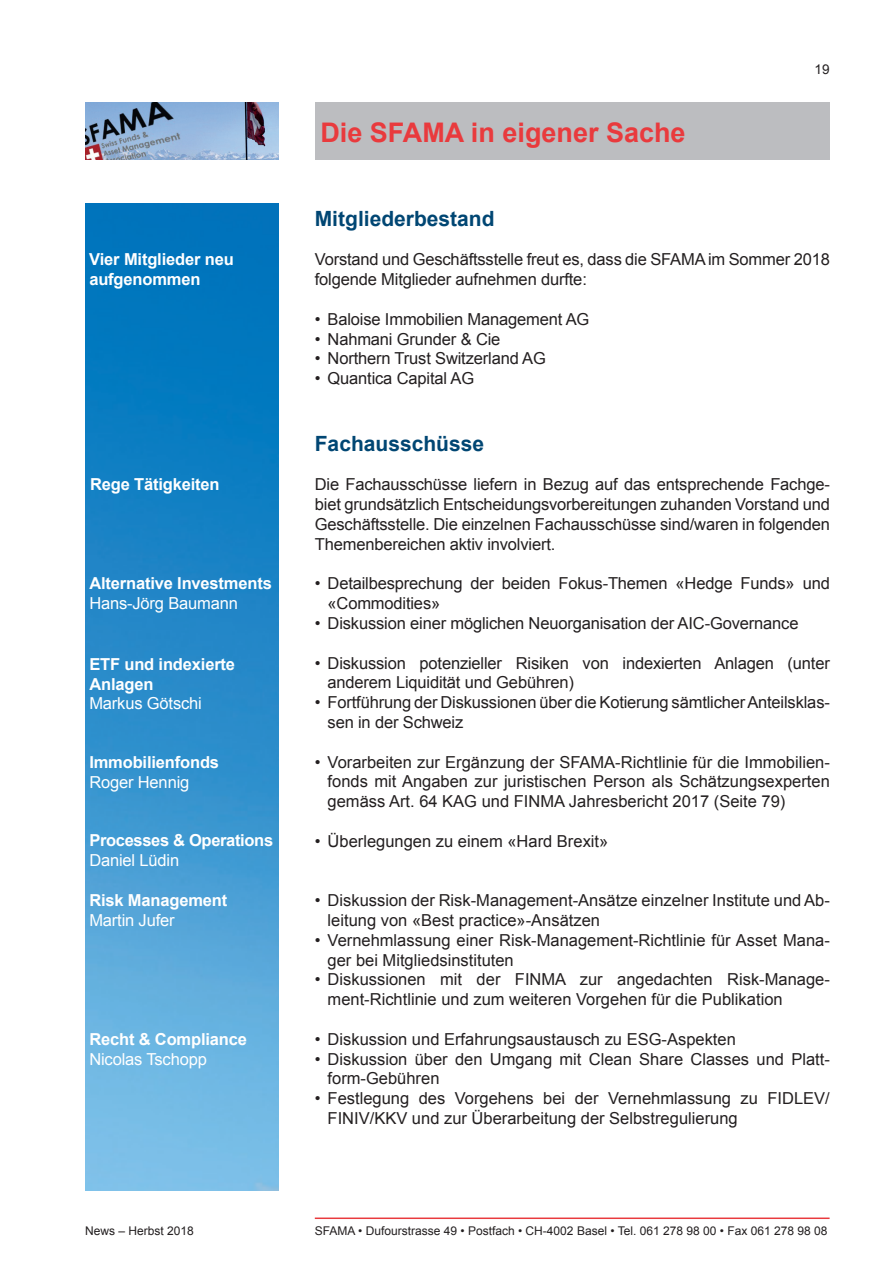
<style>
.page{position:relative;width:893px;height:1263px;background:#fff}
.page>*{position:absolute;margin:0;border:0;box-sizing:border-box;transform-origin:0 0}
.t1{font:700 27px "Arial";color:#e93a3d}
.t2{font:700 21px "Arial";color:#004673}
.t3{font:16.5px/19.8px "Arial";color:#231f20}
.t4{font:700 16.5px/19.8px "Arial";letter-spacing:-.01em;color:#fff}
.t5{font:16.5px "Arial";letter-spacing:-.01em;color:#fff}
.t6{font:13.5px "Arial";color:#231f20}
.t7{font:12px "Arial";color:#231f20}
</style>
<div class="page">
<img style="left:85px;top:204px;width:194px;height:987px">
<hr style="left:315px;top:1218px;width:514px;height:1px;background:#e93a3d">
<div style="left:315px;top:102px;width:514px;height:57px;background:#bcbdc0"></div>
<img style="left:85px;top:102px;width:194px;height:57px">
<p class="t4" style="left:89px;top:251px;width:146px">Vier Mitglieder neu aufgenommen</p>
<p class="t4" style="left:90px;top:476px;width:131px">Rege Tätigkeiten</p>
<p class="t4" style="left:89px;top:575px;width:184px">Alternative Investments</p>
<p class="t5" style="left:89px;top:597px;width:150px">Hans-Jörg Baumann</p>
<p class="t4" style="left:89px;top:656px;width:147px">ETF und indexierte<br>Anlagen</p>
<p class="t5" style="left:89px;top:697px;width:114px">Markus Götschi</p>
<p class="t4" style="left:89px;top:754px;width:131px">Immobilienfonds</p>
<p class="t5" style="left:89px;top:776px;width:101px">Roger Hennig</p>
<p class="t4" style="left:89px;top:832px;width:185px">Processes &amp; Operations</p>
<p class="t5" style="left:89px;top:854px;width:91px">Daniel Lüdin</p>
<p class="t4" style="left:89px;top:892px;width:139px">Risk Management</p>
<p class="t5" style="left:89px;top:914px;width:87px">Martin Jufer</p>
<p class="t4" style="left:89px;top:1031px;width:159px">Recht &amp; Compliance</p>
<p class="t5" style="left:89px;top:1053px;width:119px">Nicolas Tschopp</p>
<p class="t7" style="left:85px;top:1226px;width:110px">News – Herbst 2018</p>
<h1 class="t1" style="left:320px;top:122px;width:367px">Die SFAMA in eigener Sache</h1>
<p class="t6" style="left:814px;top:64px;width:17px">19</p>
<p class="t2" style="left:315px;top:210px;width:181px">Mitgliederbestand</p>
<p class="t3" style="left:315px;top:251px;width:516px">Vorstand und Geschäftsstelle freut es, dass die SFAMA im Sommer 2018 folgende Mitglieder aufnehmen durfte:</p>
<p class="t3" style="left:315px;top:311px;width:276px">• Baloise Immobilien Management AG</p>
<p class="t3" style="left:315px;top:330px;width:187px">• Nahmani Grunder &amp; Cie</p>
<p class="t3" style="left:315px;top:350px;width:232px">• Northern Trust Switzerland AG</p>
<p class="t3" style="left:315px;top:370px;width:161px">• Quantica Capital AG</p>
<p class="t2" style="left:315px;top:435px;width:171px">Fachausschüsse</p>
<p class="t3" style="left:315px;top:476px;width:516px;text-align:justify">Die Fachausschüsse liefern in Bezug auf das entsprechende Fachge&shy;biet grundsätzlich Entscheidungsvorbereitungen zuhanden Vorstand und Geschäftsstelle. Die einzelnen Fachausschüsse sind/waren in folgenden Themenbereichen aktiv involviert.</p>
<p class="t3" style="left:327px;top:575px;width:504px;text-indent:-13px">• Detailbesprechung der beiden Fokus-Themen «Hedge Funds» und «Commodities»</p>
<p class="t3" style="left:315px;top:615px;width:485px">• Diskussion einer möglichen Neuorganisation der AIC-Governance</p>
<p class="t3" style="left:327px;top:654px;width:504px;text-indent:-13px">• Diskussion potenzieller Risiken von indexierten Anlagen (unter anderem Liquidität und Gebühren)</p>
<p class="t3" style="left:327px;top:694px;width:504px;text-indent:-13px">• Fortführung der Diskussionen über die Kotierung sämtlicher Anteilsklas&shy;sen in der Schweiz</p>
<p class="t3" style="left:327px;top:753px;width:504px;text-align:justify;text-indent:-13px">• Vorarbeiten zur Ergänzung der SFAMA-Richtlinie für die Immobilien&shy;fonds mit Angaben zur juristischen Person als Schätzungsexperten gemäss Art. 64 KAG und FINMA Jahresbericht 2017 (Seite 79)</p>
<p class="t3" style="left:315px;top:833px;width:295px">• Überlegungen zu einem «Hard Brexit»</p>
<p class="t3" style="left:327px;top:892px;width:504px;text-indent:-13px">• Diskussion der Risk-Management-Ansätze einzelner Institute und Ab&shy;leitung von «Best practice»-Ansätzen</p>
<p class="t3" style="left:327px;top:932px;width:504px;text-indent:-13px">• Vernehmlassung einer Risk-Management-Richtlinie für Asset Mana&shy;ger bei Mitgliedsinstituten</p>
<p class="t3" style="left:327px;top:971px;width:504px;text-indent:-13px">• Diskussionen mit der FINMA zur angedachten Risk-Manage&shy;ment-Richtlinie und zum weiteren Vorgehen für die Publikation</p>
<p class="t3" style="left:315px;top:1031px;width:422px">• Diskussion und Erfahrungsaustausch zu ESG-Aspekten</p>
<p class="t3" style="left:327px;top:1050px;width:504px;text-indent:-13px">• Diskussion über den Umgang mit Clean Share Classes und Platt&shy;form-Gebühren</p>
<p class="t3" style="left:327px;top:1090px;width:504px;text-indent:-13px">• Festlegung des Vorgehens bei der Vernehmlassung zu FIDLEV/<br>FINIV/KKV und zur Überarbeitung der Selbstregulierung</p>
<p class="t7" style="left:315px;top:1226px;width:514px">SFAMA • Dufourstrasse 49 • Postfach • CH-4002 Basel • Tel. 061 278 98 00 • Fax 061 278 98 08</p>
</div>
